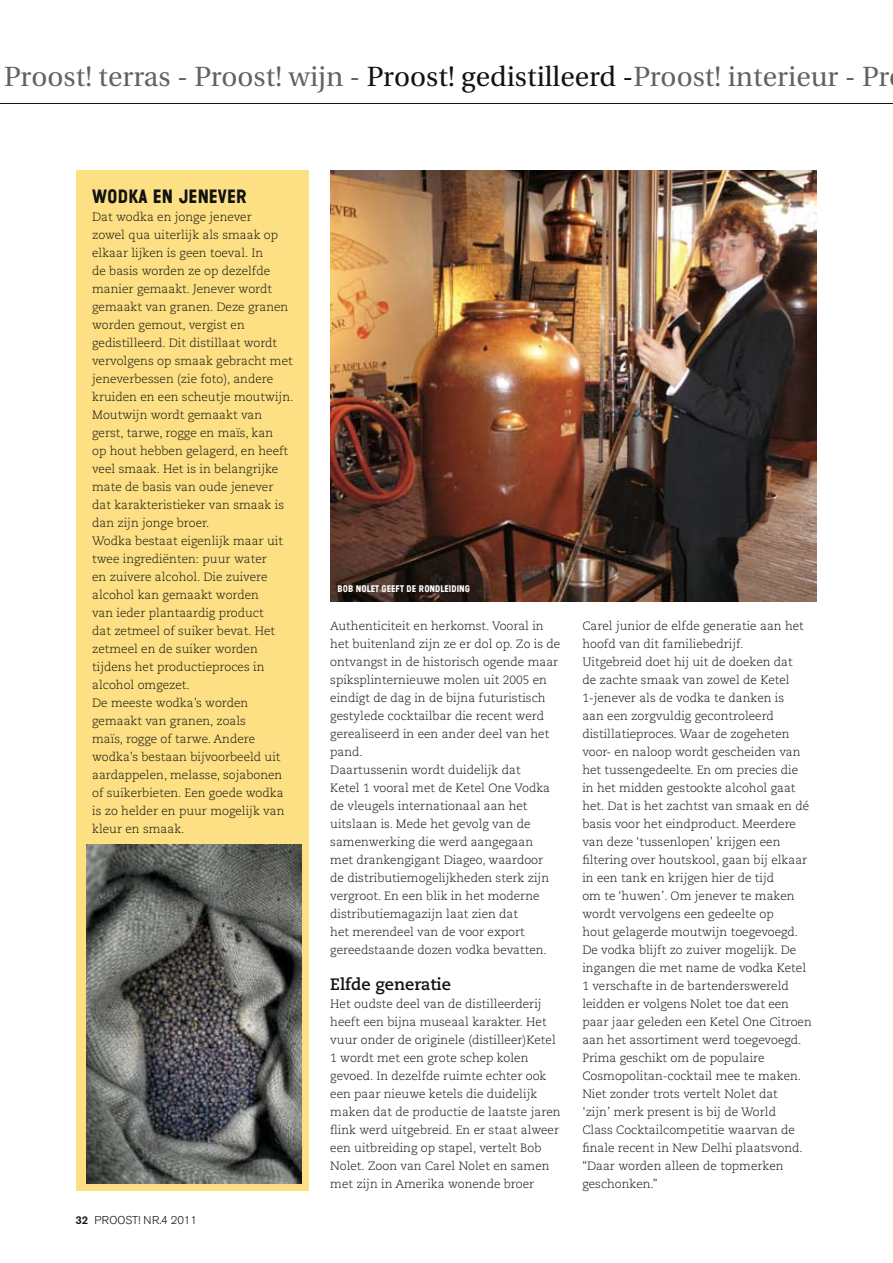
<style>
.page{position:relative;width:893px;height:1263px;background:#fff}
.page>*{position:absolute;margin:0;border:0;box-sizing:border-box;transform-origin:0 0}
.t1{font:27.75px "Utopia";letter-spacing:.005em;color:#616362}
.t2{font:18px "Wilma Base";color:#121212}
.t3{font:700 16.5px "Caecilia";color:#121212}
.t4{font:300 12px/18px "Caecilia";color:#121212}
.t5{font:300 11.25px "Akzidenz Grotesk BE";color:#121212}
.t6{font:9px "Wilma Base";color:#fff}
.s1{color:#121212}
.s2{font-weight:500}
</style>
<div class="page">
<hr style="left:0;top:103px;width:893px;height:1px;background:#121212">
<div style="left:77px;top:170px;width:232px;height:1021px;background:#fde083"></div>
<img style="left:330px;top:170px;width:486px;height:432px">
<img style="left:86px;top:844px;width:216px;height:340px">
<h1 class="t1" style="left:4px;top:61px;width:886px">Proost! terras - Proost! wijn - <span class="s1">Proost! gedistilleerd -</span>Proost! interieur - Pr</h1>
<h2 class="t2" style="left:92px;top:185px;width:156px">WODKA EN JENEVER</h2>
<p class="t4" style="left:92px;top:208px;width:203px">Dat wodka en jonge jenever<br>zowel qua uiterlijk als smaak op elkaar lijken is geen toeval. In<br>de basis worden ze op dezelfde manier gemaakt. Jenever wordt gemaakt van granen. Deze granen worden gemout, vergist en gedistilleerd. Dit distillaat wordt vervolgens op smaak gebracht met jeneverbessen (zie foto), andere kruiden en een scheutje moutwijn.<br>Moutwijn wordt gemaakt van gerst, tarwe, rogge en maïs, kan<br>op hout hebben gelagerd, en heeft veel smaak. Het is in belangrijke mate de basis van oude jenever dat karakteristieker van smaak is dan zijn jonge broer.<br>Wodka bestaat eigenlijk maar uit twee ingrediënten: puur water<br>en zuivere alcohol. Die zuivere alcohol kan gemaakt worden<br>van ieder plantaardig product<br>dat zetmeel of suiker bevat. Het zetmeel en de suiker worden tijdens het productieproces in alcohol omgezet.<br>De meeste wodka’s worden gemaakt van granen, zoals<br>maïs, rogge of tarwe. Andere wodka’s bestaan bijvoorbeeld uit aardappelen, melasse, sojabonen of suikerbieten. Een goede wodka is zo helder en puur mogelijk van kleur en smaak.</p>
<p class="t5" style="left:75px;top:1214px;width:123px"><span class="s2">32</span> PROOST! NR.4 2011</p>
<p class="t6" style="left:337px;top:583px;width:134px">BOB NOLET GEEFT DE RONDLEIDING</p>
<p class="t4" style="left:330px;top:617px;width:232px">Authenticiteit en herkomst. Vooral in het buitenland zijn ze er dol op. Zo is de ontvangst in de historisch ogende maar spiksplinternieuwe molen uit 2005 en eindigt de dag in de bijna futuristisch gestylede cocktailbar die recent werd gerealiseerd in een ander deel van het pand.<br>Daartussenin wordt duidelijk dat<br>Ketel 1 vooral met de Ketel One Vodka de vleugels internationaal aan het uitslaan is. Mede het gevolg van de samenwerking die werd aangegaan<br>met drankengigant Diageo, waardoor<br>de distributiemogelijkheden sterk zijn vergroot. En een blik in het moderne distributiemagazijn laat zien dat<br>het merendeel van de voor export gereedstaande dozen vodka bevatten.</p>
<h3 class="t3" style="left:330px;top:975px;width:122px">Elfde generatie</h3>
<p class="t4" style="left:330px;top:995px;width:232px">Het oudste deel van de distilleerderij heeft een bijna museaal karakter. Het vuur onder de originele (distilleer)Ketel 1 wordt met een grote schep kolen gevoed. In dezelfde ruimte echter ook een paar nieuwe ketels die duidelijk maken dat de productie de laatste jaren flink werd uitgebreid. En er staat alweer een uitbreiding op stapel, vertelt Bob Nolet. Zoon van Carel Nolet en samen met zijn in Amerika wonende broer</p>
<p class="t4" style="left:582px;top:617px;width:231px">Carel junior de elfde generatie aan het hoofd van dit familiebedrijf.<br>Uitgebreid doet hij uit de doeken dat<br>de zachte smaak van zowel de Ketel 1-jenever als de vodka te danken is<br>aan een zorgvuldig gecontroleerd distillatieproces. Waar de zogeheten voor- en naloop wordt gescheiden van het tussengedeelte. En om precies die in het midden gestookte alcohol gaat het. Dat is het zachtst van smaak en dé basis voor het eindproduct. Meerdere van deze ‘tussenlopen’ krijgen een filtering over houtskool, gaan bij elkaar in een tank en krijgen hier de tijd<br>om te ‘huwen’. Om jenever te maken wordt vervolgens een gedeelte op<br>hout gelagerde moutwijn toegevoegd.<br>De vodka blijft zo zuiver mogelijk. De ingangen die met name de vodka Ketel 1 verschafte in de bartenderswereld leidden er volgens Nolet toe dat een paar jaar geleden een Ketel One Citroen aan het assortiment werd toegevoegd.<br>Prima geschikt om de populaire Cosmopolitan-cocktail mee te maken.<br>Niet zonder trots vertelt Nolet dat<br>‘zijn’ merk present is bij de World<br>Class Cocktailcompetitie waarvan de finale recent in New Delhi plaatsvond. “Daar worden alleen de topmerken geschonken.’’</p>
</div>
